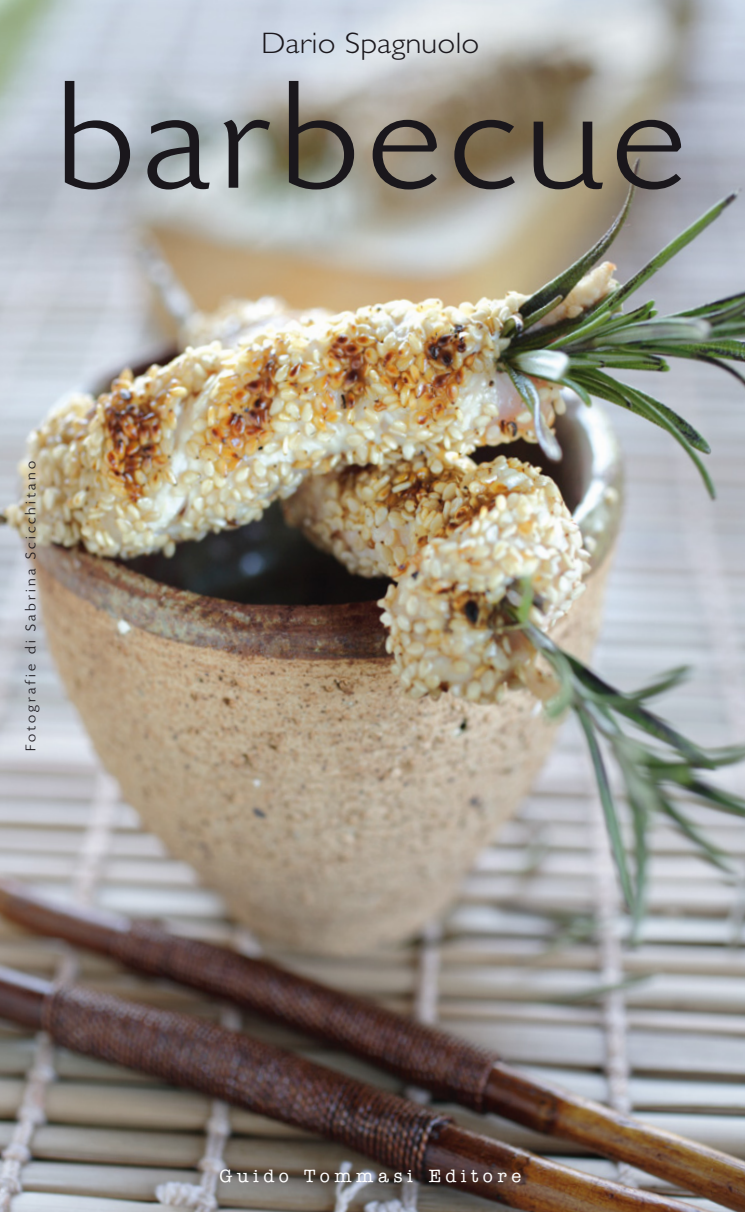
<style>
.page{position:relative;width:745px;height:1212px;background:#fff}
.page>*{position:absolute;margin:0;border:0;box-sizing:border-box;transform-origin:0 0}
.t1{font:300 151.2px "Today SH";letter-spacing:.06em;color:#1a171c;scale:1.11 1}
.t2{font:300 29.7px "Gill Sans";color:#1a171c;scale:1.11 1}
.t3{font:500 18px "American Typewriter";letter-spacing:.25em;color:#fff}
.t4{font:300 14.85px "Today SH";letter-spacing:.2em;color:#1a171c;scale:1.11 1}
</style>
<div class="page">
<img style="left:0;top:0;width:744px;height:1212px">
<h2 class="t2" style="left:261px;top:33px;width:198px">Dario Spagnuolo</h2>
<h1 class="t1" style="left:56px;top:75px;width:566px">barbecue</h1>
<p class="t4" style="left:24px;top:751px;width:263px;rotate:-90deg">Fotografie di Sabrina Scicchitano</p>
<p class="t3" style="left:219px;top:1169px;width:303px">Guido Tommasi Editore</p>
</div>
